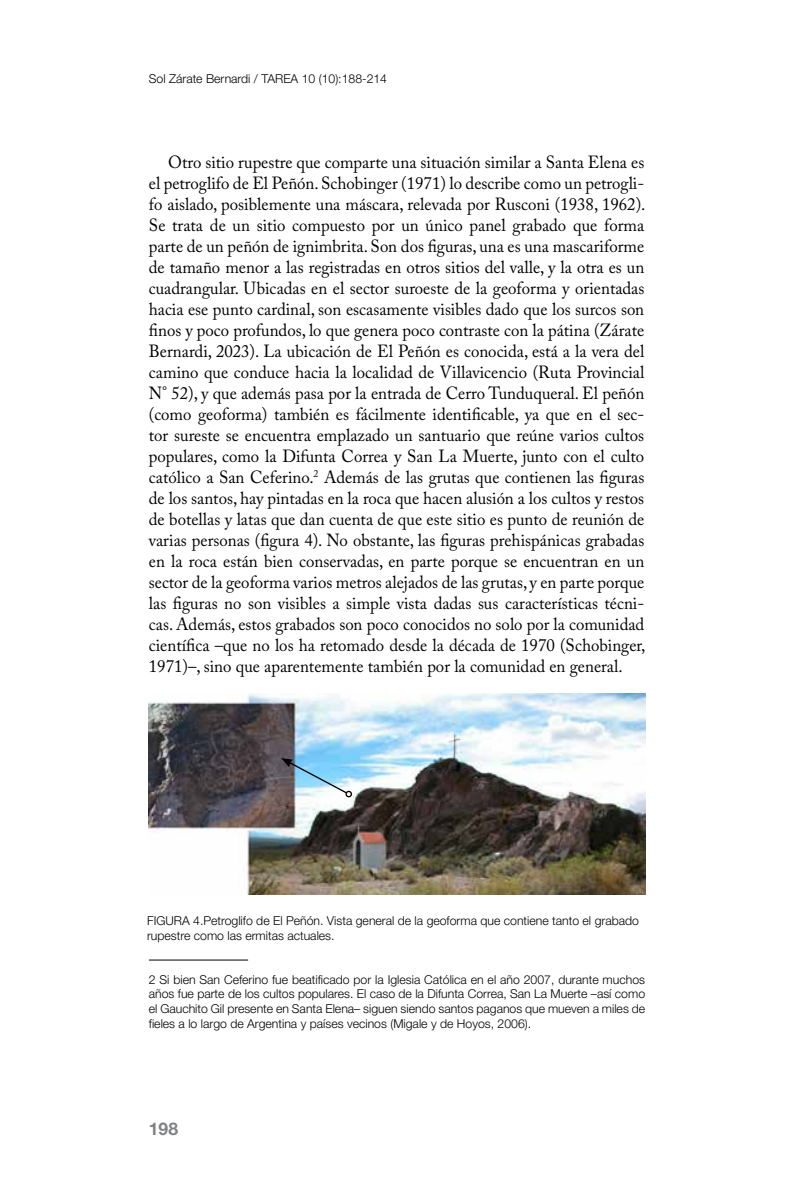
<style>
.page{position:relative;width:794px;height:1191px;background:#fff}
.page>*{position:absolute;margin:0;border:0;box-sizing:border-box;transform-origin:0 0}
.t1{font:17.5px/21px "Adobe Caslon Pro";color:#000;text-align:justify;scale:.96 1}
.t2{font:700 17.5px "Helvetica Neue";color:#808285}
.t3{font:300 12.25px/14.7px "Helvetica Neue";color:#000;text-align:justify}
</style>
<div class="page">
<hr style="left:149px;top:959px;width:99px;height:1px;background:#000">
<img style="left:149px;top:693px;width:496px;height:201px">
<svg style="left:281px;top:758px;width:72px;height:41px;background:#94bcd1"></svg>
<p class="t3" style="left:149px;top:71px;width:240px">Sol Zárate Bernardi / TAREA 10 (10):188-214</p>
<p class="t1" style="left:149px;top:151px;width:519px;text-indent:19px">Otro sitio rupestre que comparte una situación similar a Santa Elena es el petroglifo de El Peñón. Schobinger (1971) lo describe como un petrogli&shy;fo aislado, posiblemente una máscara, relevada por Rusconi (1938, 1962).<br>Se trata de un sitio compuesto por un único panel grabado que forma parte de un peñón de ignimbrita. Son dos figuras, una es una mascariforme de tamaño menor a las registradas en otros sitios del valle, y la otra es un cuadrangular. Ubicadas en el sector suroeste de la geoforma y orientadas hacia ese punto cardinal, son escasamente visibles dado que los surcos son finos y poco profundos, lo que genera poco contraste con la pátina (Zárate Bernardi, 2023). La ubicación de El Peñón es conocida, está a la vera del camino que conduce hacia la localidad de Villavicencio (Ruta Provincial N° 52), y que además pasa por la entrada de Cerro Tunduqueral. El peñón (como geoforma) también es fácilmente identificable, ya que en el sec&shy;tor sureste se encuentra emplazado un santuario que reúne varios cultos populares, como la Difunta Correa y San La Muerte, junto con el culto católico a San Ceferino.<sup>2</sup> Además de las grutas que contienen las figuras de los santos, hay pintadas en la roca que hacen alusión a los cultos y restos de botellas y latas que dan cuenta de que este sitio es punto de reunión de varias personas (figura 4). No obstante, las figuras prehispánicas grabadas en la roca están bien conservadas, en parte porque se encuentran en un sector de la geoforma varios metros alejados de las grutas, y en parte porque las figuras no son visibles a simple vista dadas sus características técni&shy;cas. Además, estos grabados son poco conocidos no solo por la comunidad científica –que no los ha retomado desde la década de 1970 (Schobinger, 1971)–, sino que aparentemente también por la comunidad en general.</p>
<p class="t3" style="left:147px;top:913px;width:493px">FIGURA 4.Petroglifo de El Peñón. Vista general de la geoforma que contiene tanto el grabado rupestre como las ermitas actuales.</p>
<p class="t3" style="left:149px;top:971px;width:498px">2 Si bien San Ceferino fue beatificado por la Iglesia Católica en el año 2007, durante muchos años fue parte de los cultos populares. El caso de la Difunta Correa, San La Muerte –así como el Gauchito Gil presente en Santa Elena– siguen siendo santos paganos que mueven a miles de fieles a lo largo de Argentina y países vecinos (Migale y de Hoyos, 2006).</p>
<p class="t2" style="left:149px;top:1118px;width:31px">198</p>
</div>
